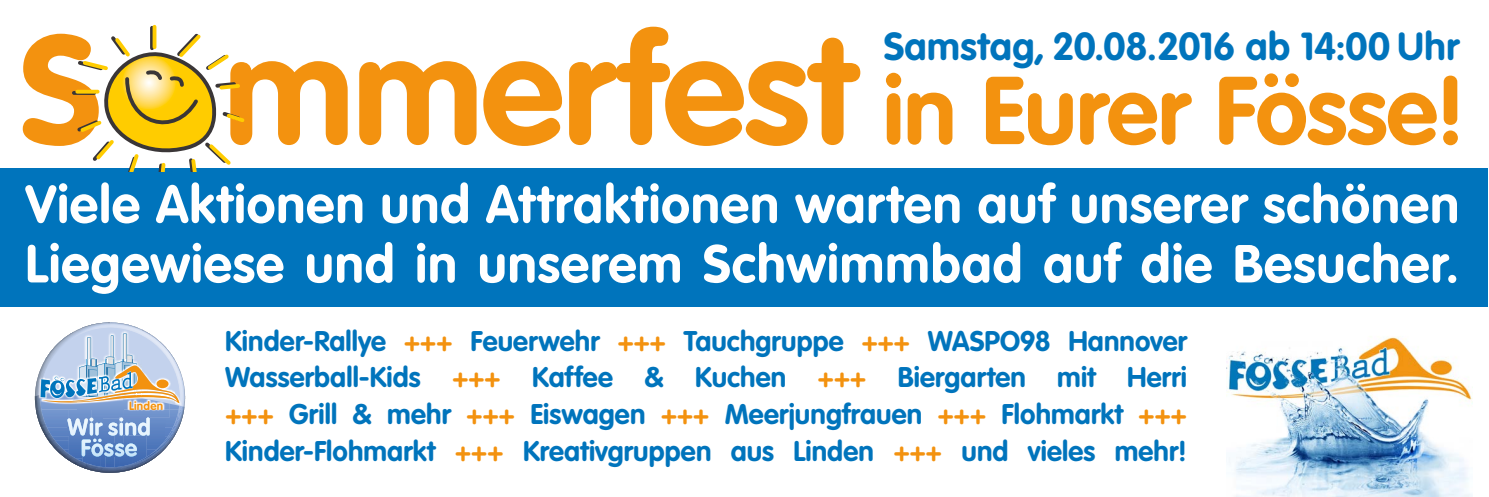
<style>
.page{position:relative;width:1489px;height:497px;background:#fff}
.page>*{position:absolute;margin:0;border:0;box-sizing:border-box;transform-origin:0 0}
.t1{font:700 94.5px "VAG Rounded";letter-spacing:-.005em;color:#f3920f}
.t2{font:700 52.5px/59.5px "VAG Rounded";letter-spacing:.02em;color:#fff}
.t3{font:700 38.5px "VAG Rounded";letter-spacing:.01em;color:#0074bc}
.t4{font:700 28px/36.8px "VAG Rounded";letter-spacing:.005em;color:#0074bc;text-align:justify}
.t5{font:700 11.72px "VAG Rounded";letter-spacing:.02em;color:#f3920f}
.s1{font-size:152.25px}
.s2{color:#f3920f}
</style>
<div class="page">
<div style="left:1px;top:168px;width:1486px;height:138px;background:#0074bc"></div>
<img style="left:1226px;top:337px;width:246px;height:159px">
<svg style="left:35px;top:322px;width:150px;height:150px"></svg>
<svg style="left:72px;top:25px;width:172px;height:147px"></svg>
<h1 class="t1" style="left:20px;top:55px;width:1447px"><span class="s1">S mmerfest</span> in Eurer Fösse!</h1>
<h3 class="t3" style="left:883px;top:24px;width:577px">Samstag, 20.08.2016 ab 14:00 Uhr</h3>
<h2 class="t2" style="left:25px;top:174px;width:1435px">Viele Aktionen und Attraktionen warten auf unserer schönen<br>Liegewiese und in unserem Schwimmbad auf die Besucher.</h2>
<p class="t4" style="left:225px;top:321px;width:963px">Kinder-Rallye <span class="s2">+++</span> Feuerwehr <span class="s2">+++</span> Tauchgruppe <span class="s2">+++</span> WASPO98 Hannover Wasserball-Kids <span class="s2">+++</span> Kaffee &amp; Kuchen <span class="s2">+++</span> Biergarten mit Herri <span class="s2">+++</span> Grill &amp; mehr <span class="s2">+++</span> Eiswagen <span class="s2">+++</span> Meerjungfrauen <span class="s2">+++</span> Flohmarkt <span class="s2">+++ </span>Kinder-Flohmarkt <span class="s2">+++</span> Kreativgruppen aus Linden <span class="s2">+++</span> und vieles mehr!</p>
<p class="t5" style="left:129px;top:398px;width:36px">Linden</p>
</div>
